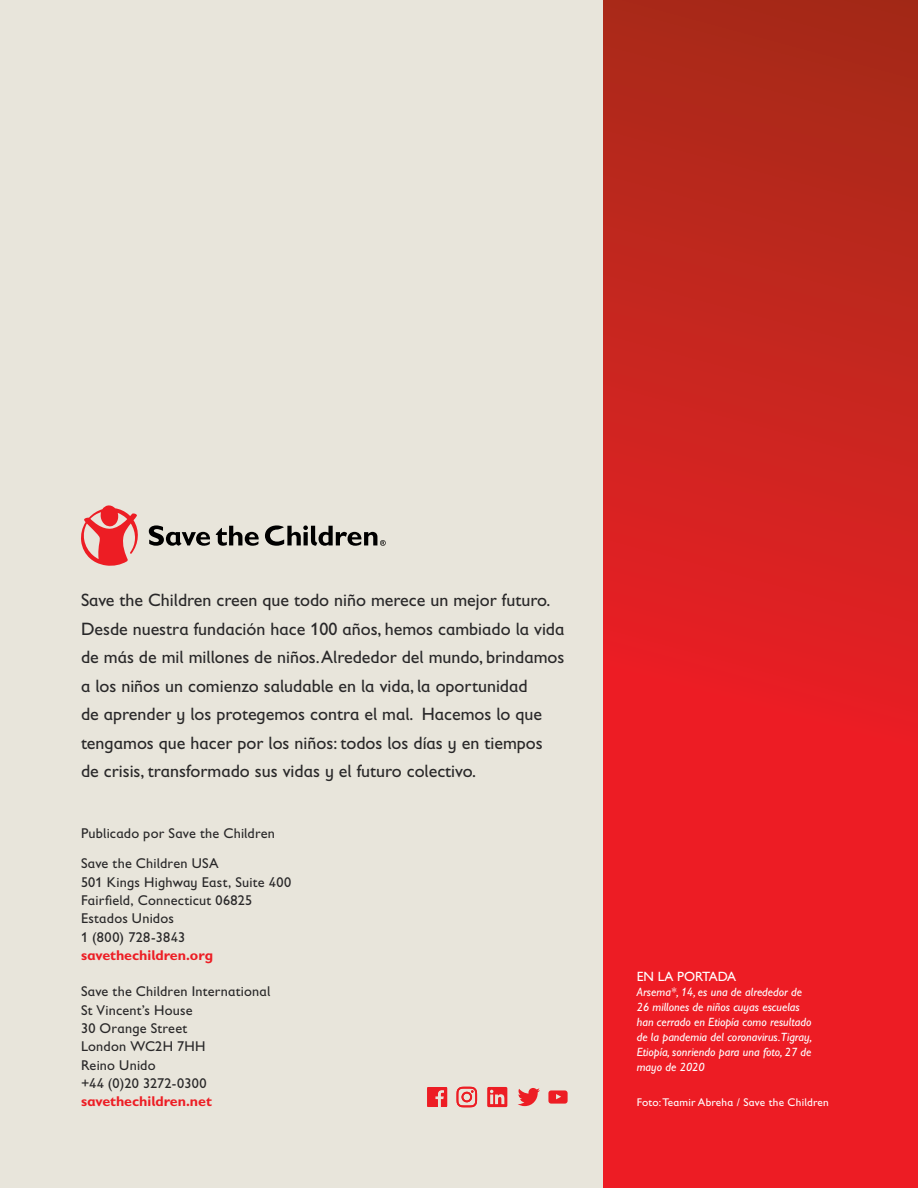
<style>
.page{position:relative;width:918px;height:1188px;background:#fff}
.page>*{position:absolute;margin:0;border:0;box-sizing:border-box;transform-origin:0 0}
.t1{font:18px/28.5px "Gill Sans Infant Std";color:#292829}
.t2{font:14.25px/18.3px "Gill Sans Infant Std";letter-spacing:.015em;color:#292829}
.t3{font:700 14.25px "Gill Sans Infant Std";color:#ed1d24}
.t4{font:13.5px "Gill Sans Infant Std";color:#fff}
.t5{font:italic 12px/15px "Gill Sans Infant Std";color:#fff}
.t6{font:11.25px "Gill Sans Infant Std";letter-spacing:.02em;color:#fff}
</style>
<div class="page">
<div style="left:0;top:0;width:870px;height:1188px;background:#e8e5db"></div>
<svg style="left:81px;top:505px;width:57px;height:61px"></svg>
<svg style="left:149px;top:525px;width:237px;height:21px"></svg>
<svg style="left:604px;top:0;width:314px;height:1188px"></svg>
<svg style="left:427px;top:1087px;width:20px;height:20px"></svg>
<svg style="left:457px;top:1087px;width:20px;height:20px"></svg>
<svg style="left:518px;top:1088px;width:22px;height:18px"></svg>
<svg style="left:548px;top:1090px;width:20px;height:14px"></svg>
<svg style="left:487px;top:1087px;width:20px;height:20px"></svg>
<p class="t1" style="left:81px;top:586px;width:485px">Save the Children creen que todo niño merece un mejor futuro.<br>Desde nuestra fundación hace 100 años, hemos cambiado la vida de más de mil millones de niños. Alrededor del mundo, brindamos a los niños un comienzo saludable en la vida, la oportunidad<br>de aprender y los protegemos contra el mal. Hacemos lo que tengamos que hacer por los niños: todos los días y en tiempos de crisis, transformado sus vidas y el futuro colectivo.</p>
<p class="t2" style="left:81px;top:818px;width:196px;line-height:30.3px">Publicado por Save the Children<br>Save the Children USA</p>
<p class="t2" style="left:81px;top:873px;width:212px">501 Kings Highway East, Suite 400<br>Fairfield, Connecticut 06825<br>Estados Unidos<br>1 (800) 728-3843</p>
<p class="t3" style="left:81px;top:947px;width:134px">savethechildren.org</p>
<p class="t2" style="left:81px;top:982px;width:191px">Save the Children International<br>St Vincent’s House<br>30 Orange Street<br>London WC2H 7HH<br>Reino Unido<br>+44 (0)20 3272-0300</p>
<p class="t3" style="left:81px;top:1093px;width:132px">savethechildren.net</p>
<p class="t4" style="left:637px;top:969px;width:101px">EN LA PORTADA</p>
<p class="t5" style="left:637px;top:985px;width:177px">Arsema*, 14, es una de alrededor de 26 millones de niños cuyas escuelas han cerrado en Etiopía como resultado de la pandemia del coronavirus.Tigray, Etiopía, sonriendo para una foto, 27 de mayo de 2020</p>
<p class="t6" style="left:637px;top:1096px;width:194px">Foto: Teamir Abreha / Save the Children</p>
</div>
